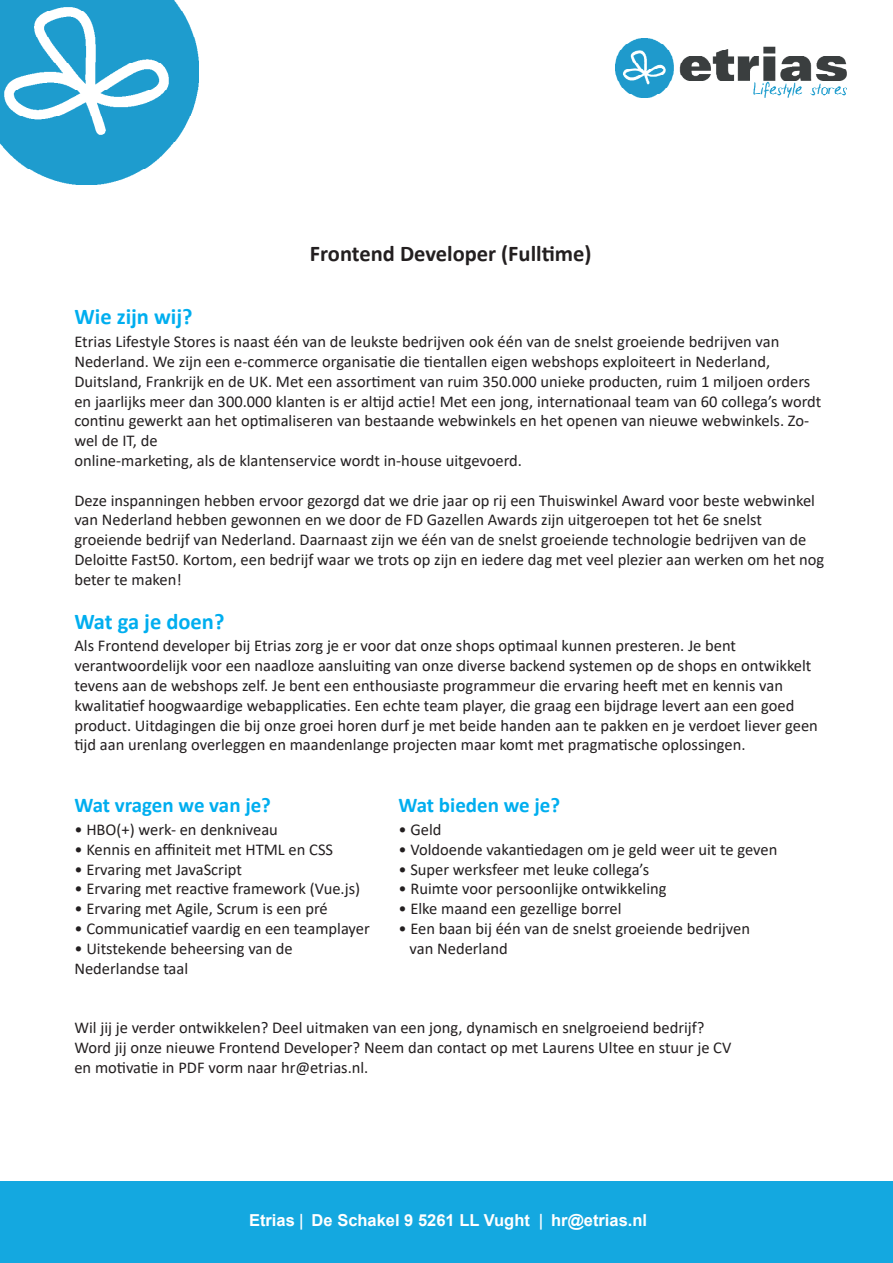
<style>
.page{position:relative;width:893px;height:1263px;background:#fff}
.page>*{position:absolute;margin:0;border:0;box-sizing:border-box;transform-origin:0 0}
.t1{font:700 22.5px "Calibri";color:#231f20}
.t2{font:700 22.5px "Calibri";color:#00aeef}
.t3{font:700 21px "Calibri";color:#00aeef}
.t4{font:16.5px/19.8px "Calibri";color:#231f20}
.t5{font:700 16.5px "Arial";color:#fff}
.s1{font-family:"Arial Narrow"}
</style>
<div class="page">
<img style="left:615px;top:38px;width:231px;height:59px">
<img style="left:0;top:0;width:198px;height:184px">
<div style="left:0;top:1182px;width:893px;height:81px;background:#14a8e0"></div>
<h1 class="t1" style="left:310px;top:237px;width:283px">Frontend Developer (Fulltime)</h1>
<h1 class="t2" style="left:74px;top:301px;width:120px">Wie zijn wij?</h1>
<p class="t4" style="left:74px;top:331px;width:748px">Etrias Lifestyle Stores is naast één van de leukste bedrijven ook één van de snelst groeiende bedrijven van Nederland. We zijn een e-commerce organisatie die tientallen eigen webshops exploiteert in Nederland, Duitsland, Frankrijk en de UK. Met een assortiment van ruim 350.000 unieke producten, ruim 1 miljoen orders en jaarlijks meer dan 300.000 klanten is er altijd actie! Met een jong, internationaal team van 60 collega’s wordt continu gewerkt aan het optimaliseren van bestaande webwinkels en het openen van nieuwe webwinkels. Zo&shy;wel de IT, de<br>online-marketing, als de klantenservice wordt in-house uitgevoerd.</p>
<p class="t4" style="left:74px;top:490px;width:751px">Deze inspanningen hebben ervoor gezorgd dat we drie jaar op rij een Thuiswinkel Award voor beste webwinkel van Nederland hebben gewonnen en we door de FD Gazellen Awards zijn uitgeroepen tot het 6e snelst groeiende bedrijf van Nederland. Daarnaast zijn we één van de snelst groeiende technologie bedrijven van de Deloitte Fast50. Kortom, een bedrijf waar we trots op zijn en iedere dag met veel plezier aan werken om het nog beter te maken!</p>
<h1 class="t2" style="left:74px;top:605px;width:151px">Wat ga je doen?</h1>
<p class="t4" style="left:74px;top:636px;width:745px">Als Frontend developer bij Etrias zorg je er voor dat onze shops optimaal kunnen presteren. Je bent verantwoordelijk voor een naadloze aansluiting van onze diverse backend systemen op de shops en ontwikkelt tevens aan de webshops zelf. Je bent een enthousiaste programmeur die ervaring heeft met en kennis van kwalitatief hoogwaardige webapplicaties. Een echte team player, die graag een bijdrage levert aan een goed product. Uitdagingen die bij onze groei horen durf je met beide handen aan te pakken en je verdoet liever geen tijd aan urenlang overleggen en maandenlange projecten maar komt met pragmatische oplossingen.</p>
<p class="t3" style="left:74px;top:790px;width:198px">Wat vragen we van je?</p>
<p class="t3" style="left:398px;top:790px;width:163px">Wat bieden we je?</p>
<p class="t4" style="left:74px;top:819px;width:205px">• HBO(+) werk- en denkniveau</p>
<p class="t4" style="left:398px;top:819px;width:45px">• Geld</p>
<p class="t4" style="left:74px;top:839px;width:260px">• Kennis en affiniteit met HTML en CSS</p>
<p class="t4" style="left:398px;top:839px;width:380px">• Voldoende vakantiedagen om je geld weer uit te geven</p>
<p class="t4" style="left:74px;top:859px;width:169px">• Ervaring met JavaScript</p>
<p class="t4" style="left:398px;top:859px;width:252px">• Super werksfeer met leuke collega’s</p>
<p class="t4" style="left:74px;top:879px;width:287px">• Ervaring met reactive framework (Vue.js)</p>
<p class="t4" style="left:398px;top:879px;width:270px">• Ruimte voor persoonlijke ontwikkeling</p>
<p class="t4" style="left:74px;top:898px;width:255px">• Ervaring met Agile, Scrum is een pré</p>
<p class="t4" style="left:398px;top:898px;width:225px">• Elke maand een gezellige borrel</p>
<p class="t4" style="left:74px;top:918px;width:297px">• Communicatief vaardig en een teamplayer</p>
<p class="t4" style="left:398px;top:918px;width:353px">• Een baan bij één van de snelst groeiende bedrijven</p>
<p class="t4" style="left:74px;top:938px;width:220px">• Uitstekende beheersing van de</p>
<p class="t4" style="left:410px;top:938px;width:100px">van Nederland</p>
<p class="t4" style="left:74px;top:958px;width:115px">Nederlandse taal</p>
<p class="t4" style="left:74px;top:1017px;width:658px">Wil jij je verder ontwikkelen? Deel uitmaken van een jong, dynamisch en snelgroeiend bedrijf?<br>Word jij onze nieuwe Frontend Developer? Neem dan contact op met Laurens Ultee en stuur je CV en motivatie in PDF vorm naar hr@etrias.nl.</p>
<p class="t5" style="left:249px;top:1209px;width:400px">Etrias <span class="s1">|</span> De Schakel 9 5261 LL Vught <span class="s1">|</span> hr@etrias.nl</p>
</div>
